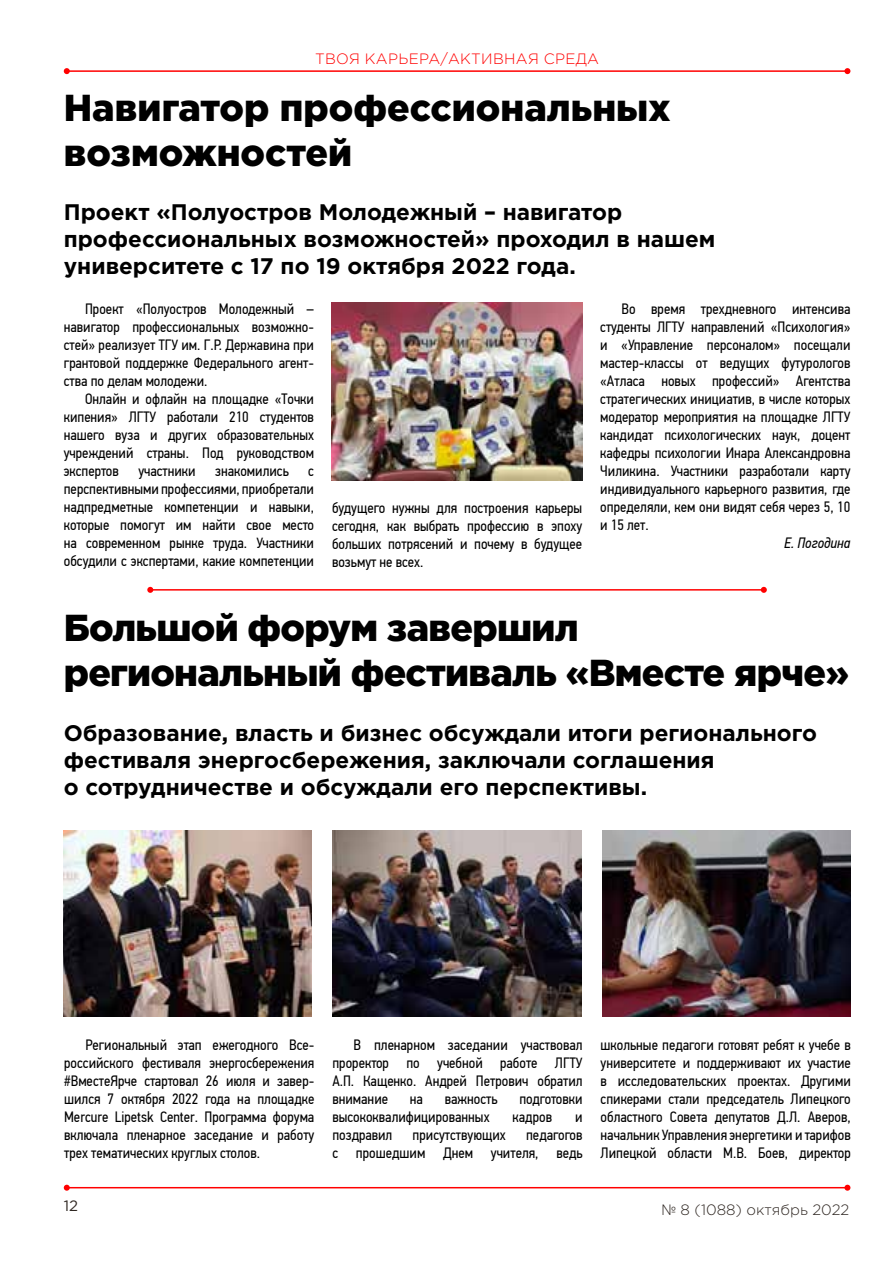
<style>
.page{position:relative;width:893px;height:1263px;background:#fff}
.page>*{position:absolute;margin:0;border:0;box-sizing:border-box;transform-origin:0 0}
.t1{font:900 37.5px/45px "Gotham Pro";letter-spacing:-.02em;color:#000}
.t2{font:900 37.5px/45px "Gotham Pro";color:#000}
.t3{font:700 22.5px/27px "Gotham Pro";color:#000}
.t4{font:15px/18px "PF Din Text Cond Pro";color:#000;text-align:justify}
.t5{font:300 15px "Gotham Pro";letter-spacing:.02em;color:#f00}
.t6{font:300 15px "Gotham Pro";color:#2f2722}
.t7{font:italic 15px "PF Din Text Cond Pro";color:#000}
.t8{font:15px "Gotham Pro";color:#2f2722}
</style>
<div class="page">
<hr style="left:67px;top:70px;width:780px;height:2px;background:#f00">
<svg style="left:64px;top:68px;width:6px;height:6px"></svg>
<svg style="left:844px;top:68px;width:6px;height:6px"></svg>
<hr style="left:67px;top:1187px;width:780px;height:1px;background:#f00">
<svg style="left:64px;top:1185px;width:6px;height:6px"></svg>
<svg style="left:844px;top:1185px;width:6px;height:6px"></svg>
<img style="left:332px;top:303px;width:250px;height:178px">
<hr style="left:150px;top:589px;width:614px;height:2px;background:#f00">
<svg style="left:147px;top:587px;width:6px;height:6px"></svg>
<svg style="left:761px;top:587px;width:6px;height:6px"></svg>
<img style="left:64px;top:831px;width:248px;height:185px">
<img style="left:332px;top:831px;width:249px;height:185px">
<img style="left:602px;top:831px;width:249px;height:185px">
<p class="t5" style="left:315px;top:50px;width:285px">ТВОЯ КАРЬЕРА/АКТИВНАЯ СРЕДА</p>
<h1 class="t2" style="left:64px;top:84px;width:608px">Навигатор профессиональных возможностей</h1>
<h2 class="t3" style="left:64px;top:198px;width:653px">Проект «Полуостров Молодежный – навигатор профессиональных возможностей» проходил в нашем университете с 17 по 19 октября 2022 года.</h2>
<p class="t4" style="left:64px;top:300px;width:252px;text-indent:21px">Проект «Полуостров Молодежный – навигатор профессиональных возможно&shy;стей» реализует ТГУ им. Г.Р. Державина при грантовой поддержке Федерального агент&shy;ства по делам молодежи.</p>
<p class="t4" style="left:64px;top:390px;width:252px;text-indent:21px">Онлайн и офлайн на площадке «Точки кипения» ЛГТУ работали 210 студентов нашего вуза и других образовательных учреждений страны. Под руководством экспертов</p>
<p class="t4" style="left:600px;top:300px;width:252px;text-indent:21px">Во время трехдневного интенсива студенты ЛГТУ направлений «Психология» и «Управление персоналом» посещали мастер-классы от ведущих футурологов «Атласа новых профессий» Агентства стратегических инициатив, в числе которых модератор мероприятия на площадке ЛГТУ кандидат психологических наук, доцент кафедры психологии Инара Александровна Чиликина. Участники разработали карту индивидуального карьерного развития, где определяли, кем они видят себя через 5, 10 и 15 лет.</p>
<p class="t7" style="left:784px;top:534px;width:68px">Е. Погодина</p>
<p class="t4" style="left:64px;top:462px;width:252px;text-indent:244px">с перспективными профессиями, приобретали надпредметные компетенции и навыки, которые помогут им найти свое место на современном рынке труда. Участники обсудили с экспертами, какие компетенции</p>
<p class="t4" style="left:138px;top:462px;width:59px">участники</p>
<p class="t4" style="left:215px;top:462px;width:75px">знакомились</p>
<p class="t4" style="left:332px;top:499px;width:252px">будущего нужны для построения карьеры сегодня, как выбрать профессию в эпоху больших потрясений и почему в будущее возьмут не всех.</p>
<h1 class="t1" style="left:64px;top:605px;width:787px">Большой форум завершил региональный фестиваль «Вместе ярче»</h1>
<h2 class="t3" style="left:64px;top:718px;width:755px">Образование, власть и бизнес обсуждали итоги регионального фестиваля энергосбережения, заключали соглашения<br>о сотрудничестве и обсуждали его перспективы.</h2>
<p class="t4" style="left:64px;top:1036px;width:252px;text-indent:21px">Региональный этап ежегодного Все&shy;российского фестиваля энергосбережения #ВместеЯрче стартовал 26 июля и завер&shy;шился 7 октября 2022 года на площадке Mercure Lipetsk Center. Программа форума включала пленарное заседание и работу трех тематических круглых столов.</p>
<p class="t4" style="left:332px;top:1036px;width:252px;text-indent:21px">В пленарном заседании участвовал проректор по учебной работе ЛГТУ А.П. Кащенко. Андрей Петрович обратил внимание</p>
<p class="t4" style="left:410px;top:1090px;width:15px">на</p>
<p class="t4" style="left:445px;top:1090px;width:54px">важность</p>
<p class="t4" style="left:519px;top:1090px;width:65px">подготовки</p>
<p class="t4" style="left:332px;top:1108px;width:159px">высококвалифицированных</p>
<p class="t4" style="left:513px;top:1108px;width:41px">кадров</p>
<p class="t4" style="left:575px;top:1108px;width:9px">и</p>
<p class="t4" style="left:332px;top:1126px;width:61px">поздравил</p>
<p class="t4" style="left:413px;top:1126px;width:95px">присутствующих</p>
<p class="t4" style="left:332px;top:1126px;width:252px;text-align:right">педагогов<br>с прошедшим Днем учителя, ведь</p>
<p class="t4" style="left:601px;top:1036px;width:252px">школьные педагоги готовят ребят к учебе в университете и поддерживают их участие в исследовательских проектах. Другими спикерами стали председатель Липецкого областного Совета депутатов Д.Л. Аверов, начальник Управления энергетики и тарифов Липецкой области М.В. Боев, директор</p>
<p class="t8" style="left:64px;top:1197px;width:16px">12</p>
<p class="t6" style="left:662px;top:1202px;width:189px">№ 8 (1088) октябрь 2022</p>
</div>
